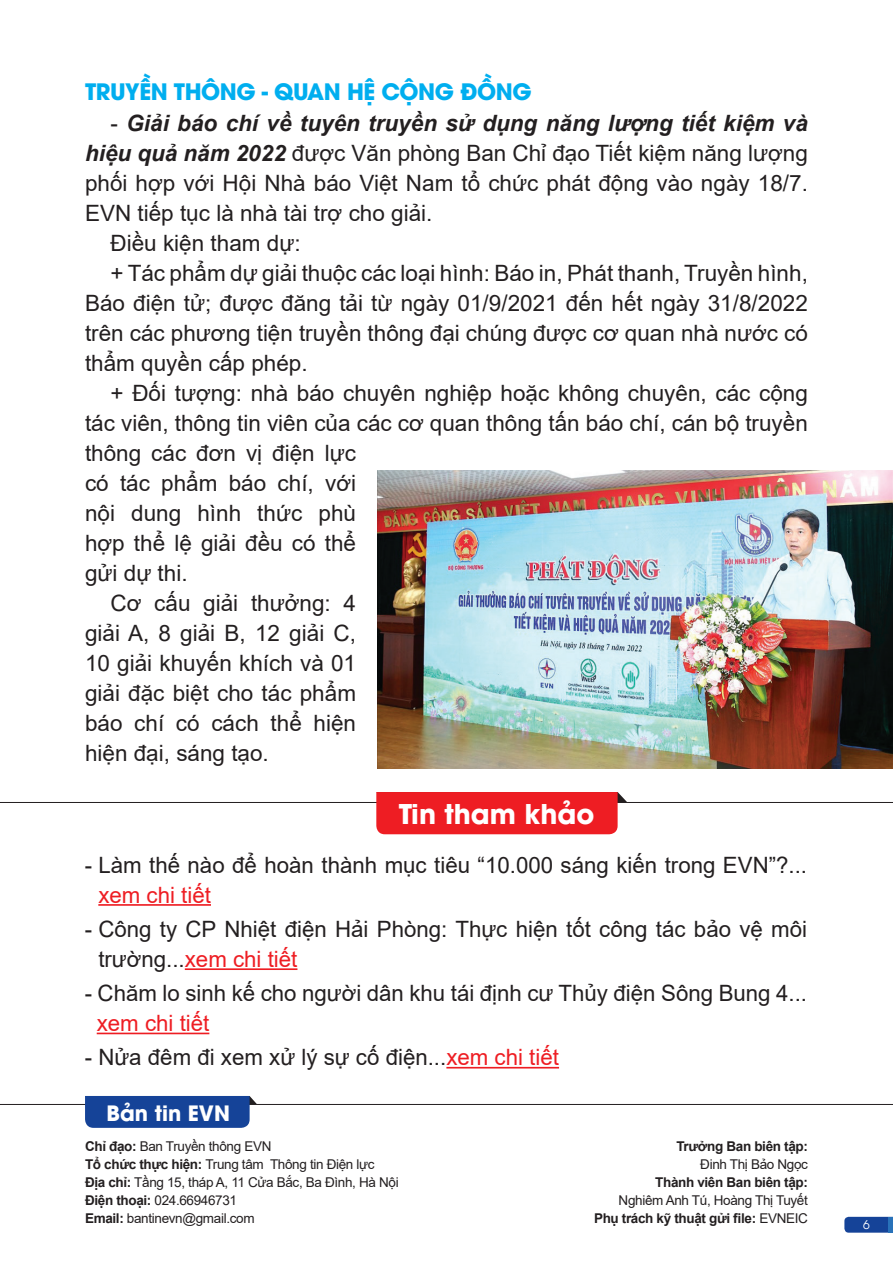
<style>
.page{position:relative;width:893px;height:1263px;background:#fff}
.page>*{position:absolute;margin:0;border:0;box-sizing:border-box;transform-origin:0 0}
.t1{font:700 27px "UTM Avo";color:#fff}
.t2{font:22.5px/30px "Arial";color:#231f20}
.t3{font:italic 700 22.5px "Arial";color:#231f20}
.t4{font:700 22.5px "UTM Avo";letter-spacing:-.02em;color:#00aeef}
.t5{font:22.5px "Arial";color:#ee1d23}
.t6{font:700 21px "UTM Avo";color:#fff}
.t7{font:13.5px/18px "Arial";letter-spacing:-.025em;color:#231f20}
.t8{font:700 13.5px "Arial";letter-spacing:-.025em;color:#231f20}
.t9{font:12px "UTM Avo";color:#fff}
.s1{font-weight:400;font-style:normal}
.s2{font-weight:700;font-style:italic}
.s3{color:#ee1d23}
.s4{font-weight:700}
</style>
<div class="page">
<svg style="left:844px;top:1217px;width:45px;height:16px"></svg>
<hr style="left:889px;top:1217px;width:4px;height:16px;background:#2972b9">
<hr style="left:0;top:1104px;width:893px;height:1px;background:#231f20">
<svg style="left:85px;top:1096px;width:172px;height:32px;background:#1f4b9b"></svg>
<img style="left:377px;top:471px;width:516px;height:297px">
<hr style="left:98px;top:904px;width:113px;height:2px;background:#ee1d23">
<hr style="left:185px;top:968px;width:112px;height:2px;background:#ee1d23">
<hr style="left:97px;top:1032px;width:112px;height:2px;background:#ee1d23">
<hr style="left:446px;top:1067px;width:113px;height:1px;background:#ee1d23">
<hr style="left:0;top:802px;width:893px;height:1px;background:#231f20">
<div style="left:376px;top:792px;width:251px;height:42px;background:#ee1d23"></div>
<p class="t4" style="left:85px;top:73px;width:448px">TRUYỀN THÔNG - QUAN HỆ CỘNG ĐỒNG</p>
<p class="t3" style="left:111px;top:108px;width:699px"><span class="s1">-</span> Giải báo chí về tuyên truyền sử dụng năng lượng tiết kiệm và</p>
<p class="t2" style="left:85px;top:138px;width:724px"><span class="s2">hiệu quả năm 2022</span> được Văn phòng Ban Chỉ đạo Tiết kiệm năng lượng</p>
<p class="t2" style="left:85px;top:168px;width:724px">phối hợp với Hội Nhà báo Việt Nam tổ chức phát động vào ngày 18/7.</p>
<p class="t2" style="left:85px;top:198px;width:349px">EVN tiếp tục là nhà tài trợ cho giải.</p>
<p class="t2" style="left:111px;top:228px;width:192px">Điều kiện tham dự:</p>
<p class="t2" style="left:111px;top:258px;width:699px">+ Tác phẩm dự giải thuộc các loại hình: Báo in, Phát thanh, Truyền hình,</p>
<p class="t2" style="left:85px;top:288px;width:724px">Báo điện tử; được đăng tải từ ngày 01/9/2021 đến hết ngày 31/8/2022</p>
<p class="t2" style="left:85px;top:318px;width:724px">trên các phương tiện truyền thông đại chúng được cơ quan nhà nước có</p>
<p class="t2" style="left:85px;top:348px;width:224px">thẩm quyền cấp phép.</p>
<p class="t2" style="left:111px;top:378px;width:699px">+ Đối tượng: nhà báo chuyên nghiệp hoặc không chuyên, các cộng</p>
<p class="t2" style="left:85px;top:408px;width:724px">tác viên, thông tin viên của các cơ quan thông tấn báo chí, cán bộ truyền</p>
<p class="t2" style="left:85px;top:438px;width:273px">thông các đơn vị điện lực</p>
<p class="t2" style="left:85px;top:468px;width:273px">có tác phẩm báo chí, với</p>
<p class="t2" style="left:85px;top:498px;width:273px">nội dung hình thức phù</p>
<p class="t2" style="left:85px;top:528px;width:273px">hợp thể lệ giải đều có thể</p>
<p class="t2" style="left:85px;top:558px;width:104px">gửi dự thi.</p>
<p class="t2" style="left:111px;top:588px;width:247px">Cơ cấu giải thưởng: 4</p>
<p class="t2" style="left:85px;top:618px;width:273px">giải A, 8 giải B, 12 giải C,</p>
<p class="t2" style="left:85px;top:648px;width:273px">10 giải khuyến khích và 01</p>
<p class="t2" style="left:85px;top:678px;width:273px">giải đặc biệt cho tác phẩm</p>
<p class="t2" style="left:85px;top:708px;width:273px">báo chí có cách thể hiện</p>
<p class="t2" style="left:85px;top:738px;width:185px">hiện đại, sáng tạo.</p>
<p class="t1" style="left:399px;top:792px;width:197px">TIN THAM KHẢO</p>
<p class="t2" style="left:85px;top:849px;width:724px">- Làm thế nào để hoàn thành mục tiêu “10.000 sáng kiến trong EVN”?...</p>
<p class="t5" style="left:98px;top:879px;width:114px">xem chi tiết</p>
<p class="t2" style="left:98px;top:914px;width:710px;text-indent:-14px">- Công ty CP Nhiệt điện Hải Phòng: Thực hiện tốt công tác bảo vệ môi trường...<span class="s3">xem chi tiết</span></p>
<p class="t2" style="left:85px;top:978px;width:724px">- Chăm lo sinh kế cho người dân khu tái định cư Thủy điện Sông Bung 4...</p>
<p class="t5" style="left:97px;top:1008px;width:114px">xem chi tiết</p>
<p class="t2" style="left:85px;top:1042px;width:476px">- Nửa đêm đi xem xử lý sự cố điện...<span class="s3">xem chi tiết</span></p>
<p class="t6" style="left:107px;top:1096px;width:125px">BẢN TIN EVN</p>
<p class="t7" style="left:85px;top:1137px;width:315px"><span class="s4">Chỉ đạo:</span> Ban Truyền thông EVN<br><span class="s4">Tổ chức thực hiện:</span> Trung tâm Thông tin Điện lực<br><span class="s4">Địa chỉ:</span> Tầng 15, tháp A, 11 Cửa Bắc, Ba Đình, Hà Nội <span class="s4">Điện thoại:</span> 024.66946731<br><span class="s4">Email:</span> bantinevn@gmail.com</p>
<p class="t8" style="left:676px;top:1136px;width:133px">Trưởng Ban biên tập:</p>
<p class="t7" style="left:700px;top:1155px;width:109px">Đinh Thị Bảo Ngọc</p>
<p class="t8" style="left:655px;top:1172px;width:154px">Thành viên Ban biên tập:</p>
<p class="t7" style="left:594px;top:1191px;width:215px;text-align:right">Nghiêm Anh Tú, Hoàng Thị Tuyết<br><span class="s4">Phụ trách kỹ thuật gửi file:</span> EVNEIC</p>
<p class="t9" style="left:863px;top:1215px;width:8px">6</p>
</div>
